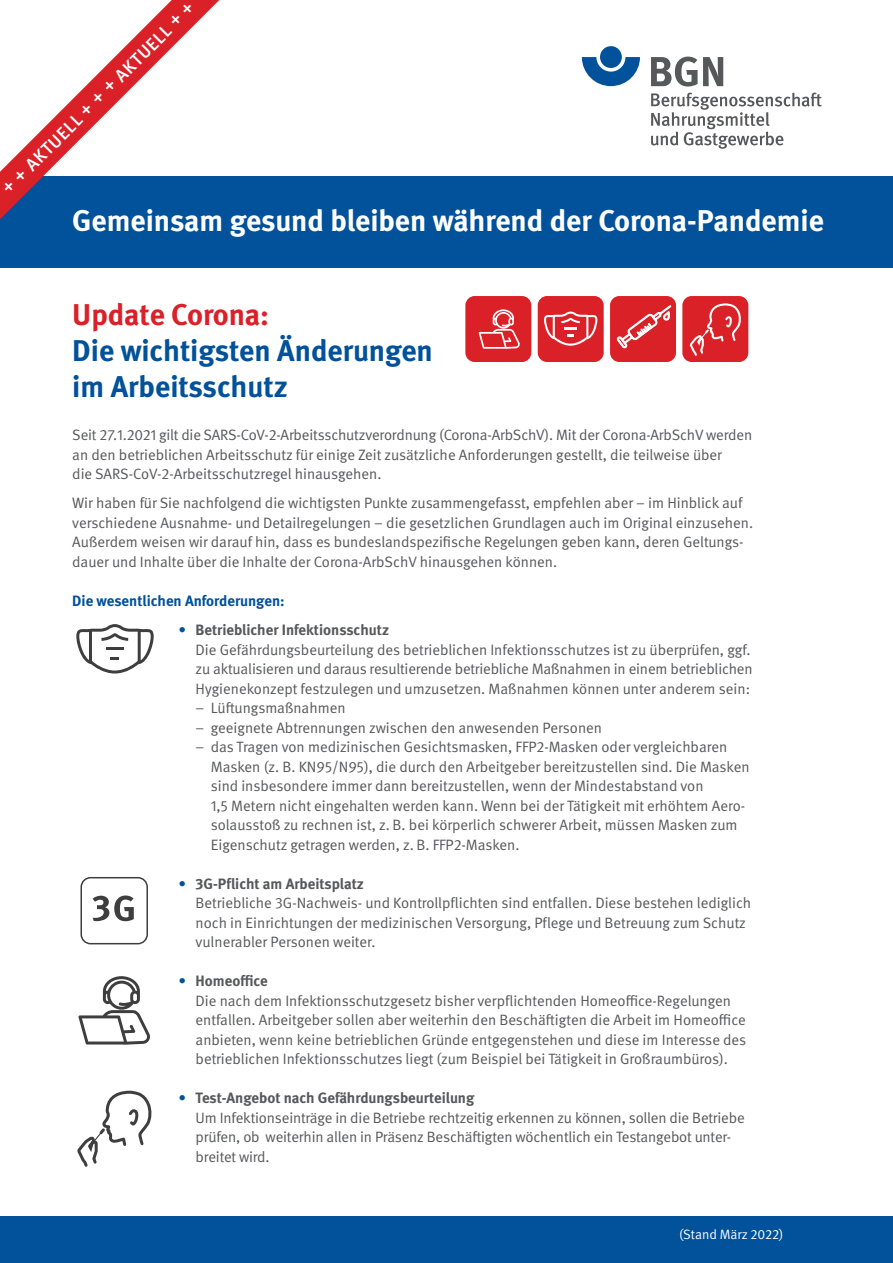
<style>
.page{position:relative;width:893px;height:1263px;background:#fff}
.page>*{position:absolute;margin:0;border:0;box-sizing:border-box;transform-origin:0 0}
.t1{font:700 30px "DGUV Meta";color:#fff}
.t2{font:700 30px/36px "DGUV Meta";color:#01519b}
.t3{font:700 30px "DGUV Meta";letter-spacing:-.005em;color:#da2128}
.t4{font:500 18px "DGUV Meta";color:#fff}
.t5{font:15px/19.5px "DGUV Meta";color:#57585a}
.t6{font:700 15px "DGUV Meta";color:#01519b}
.t7{font:13.5px "DGUV Meta";color:#fff}
.s1{color:#01519b}
.s2{font-weight:700}
</style>
<div class="page">
<svg style="left:582px;top:57px;width:58px;height:29px"></svg>
<div style="left:600px;top:46px;width:22px;height:22px;background:#01519b;border-radius:50%"></div>
<svg style="left:651px;top:57px;width:72px;height:30px"></svg>
<svg style="left:651px;top:93px;width:171px;height:56px"></svg>
<div style="left:0;top:176px;width:893px;height:92px;background:#01519b"></div>
<div style="left:0;top:1216px;width:893px;height:47px;background:#01519b"></div>
<svg style="left:78px;top:976px;width:72px;height:69px"></svg>
<svg style="left:0;top:0;width:219px;height:219px"></svg>
<div style="left:465px;top:296px;width:66px;height:66px;background:#da2128;border-radius:9px"></div>
<svg style="left:479px;top:309px;width:41px;height:40px"></svg>
<div style="left:682px;top:296px;width:66px;height:66px;background:#da2128;border-radius:9px"></div>
<svg style="left:689px;top:303px;width:52px;height:53px"></svg>
<div style="left:610px;top:296px;width:66px;height:66px;background:#da2128;border-radius:9px"></div>
<svg style="left:617px;top:305px;width:54px;height:44px"></svg>
<div style="left:538px;top:296px;width:66px;height:66px;background:#da2128;border-radius:9px"></div>
<svg style="left:544px;top:312px;width:53px;height:34px"></svg>
<div style="left:80px;top:877px;width:68px;height:67px;border:2px solid #3e3e3f;border-radius:9px"></div>
<svg style="left:93px;top:895px;width:41px;height:26px"></svg>
<svg style="left:76px;top:624px;width:78px;height:49px"></svg>
<svg style="left:77px;top:1090px;width:75px;height:77px"></svg>
<p class="t4" style="left:-2px;top:184px;width:265px;rotate:-45deg">+ + AKTUELL + + + AKTUELL + +</p>
<h1 class="t1" style="left:72px;top:203px;width:753px">Gemeinsam gesund bleiben während der Corona-Pandemie</h1>
<h1 class="t3" style="left:72px;top:297px;width:198px">Update Corona:</h1>
<h1 class="t2" style="left:72px;top:334px;width:362px">Die wichtigsten Änderungen im Arbeitsschutz</h1>
<p class="t5" style="left:72px;top:425px;width:681px">Seit 27.1.2021 gilt die SARS-CoV-2-Arbeitsschutzverordnung (Corona-ArbSchV). Mit der Corona-ArbSchV werden an den betrieblichen Arbeitsschutz für einige Zeit zusätzliche Anforderungen gestellt, die teilweise über<br>die SARS-CoV-2-Arbeitsschutzregel hinausgehen.</p>
<p class="t5" style="left:72px;top:494px;width:682px">Wir haben für Sie nachfolgend die wichtigsten Punkte zusammengefasst, empfehlen aber – im Hinblick auf verschiedene Ausnahme- und Detailregelungen – die gesetzlichen Grundlagen auch im Original einzusehen.<br>Außerdem weisen wir darauf hin, dass es bundeslandspezifische Regelungen geben kann, deren Geltungs&shy;dauer und Inhalte über die Inhalte der Corona-ArbSchV hinausgehen können.</p>
<p class="t6" style="left:72px;top:592px;width:214px">Die wesentlichen Anforderungen:</p>
<p class="t5" style="left:196px;top:620px;width:559px;text-indent:-17px"><span class="s1">•</span> <span class="s2">Betrieblicher Infektionsschutz<br></span>Die Gefährdungsbeurteilung des betrieblichen Infektionsschutzes ist zu überprüfen, ggf. zu aktualisieren und daraus resultierende betriebliche Maßnahmen in einem betrieblichen Hygienekonzept festzulegen und umzusetzen. Maßnahmen können unter anderem sein:</p>
<p class="t5" style="left:196px;top:698px;width:151px">– Lüftungsmaßnahmen</p>
<p class="t5" style="left:196px;top:718px;width:408px">– geeignete Abtrennungen zwischen den anwesenden Personen</p>
<p class="t5" style="left:211px;top:737px;width:540px;text-indent:-15px">– das Tragen von medizinischen Gesichtsmasken, FFP2-Masken oder vergleichbaren Masken (z. B. KN95/N95), die durch den Arbeitgeber bereitzustellen sind. Die Masken sind insbesondere immer dann bereitzustellen, wenn der Mindestabstand von<br>1,5 Metern nicht eingehalten werden kann. Wenn bei der Tätigkeit mit erhöhtem Aero&shy;solausstoß zu rechnen ist, z. B. bei körperlich schwerer Arbeit, müssen Masken zum Eigenschutz getragen werden, z. B. FFP2-Masken.</p>
<p class="t5" style="left:196px;top:874px;width:557px;text-indent:-17px"><span class="s1">•</span> <span class="s2">3G-Pflicht am Arbeitsplatz<br></span>Betriebliche 3G-Nachweis- und Kontrollpflichten sind entfallen. Diese bestehen lediglich noch in Einrichtungen der medizinischen Versorgung, Pflege und Betreuung zum Schutz vulnerabler Personen weiter.</p>
<p class="t5" style="left:196px;top:971px;width:552px;text-indent:-17px"><span class="s1">•</span> <span class="s2">Homeoffice<br></span>Die nach dem Infektionsschutzgesetz bisher verpflichtenden Homeoffice-Regelungen entfallen. Arbeitgeber sollen aber weiterhin den Beschäftigten die Arbeit im Homeoffice anbieten, wenn keine betrieblichen Gründe entgegenstehen und diese im Interesse des betrieblichen Infektionsschutzes liegt (zum Beispiel bei Tätigkeit in Großraumbüros).</p>
<p class="t5" style="left:196px;top:1088px;width:550px;text-indent:-17px"><span class="s1">•</span> <span class="s2">Test-Angebot nach Gefährdungsbeurteilung<br></span>Um Infektionseinträge in die Betriebe rechtzeitig erkennen zu können, sollen die Betriebe prüfen, ob weiterhin allen in Präsenz Beschäftigten wöchentlich ein Testangebot unter&shy;breitet wird.</p>
<p class="t7" style="left:679px;top:1227px;width:106px">(Stand März 2022)</p>
</div>
